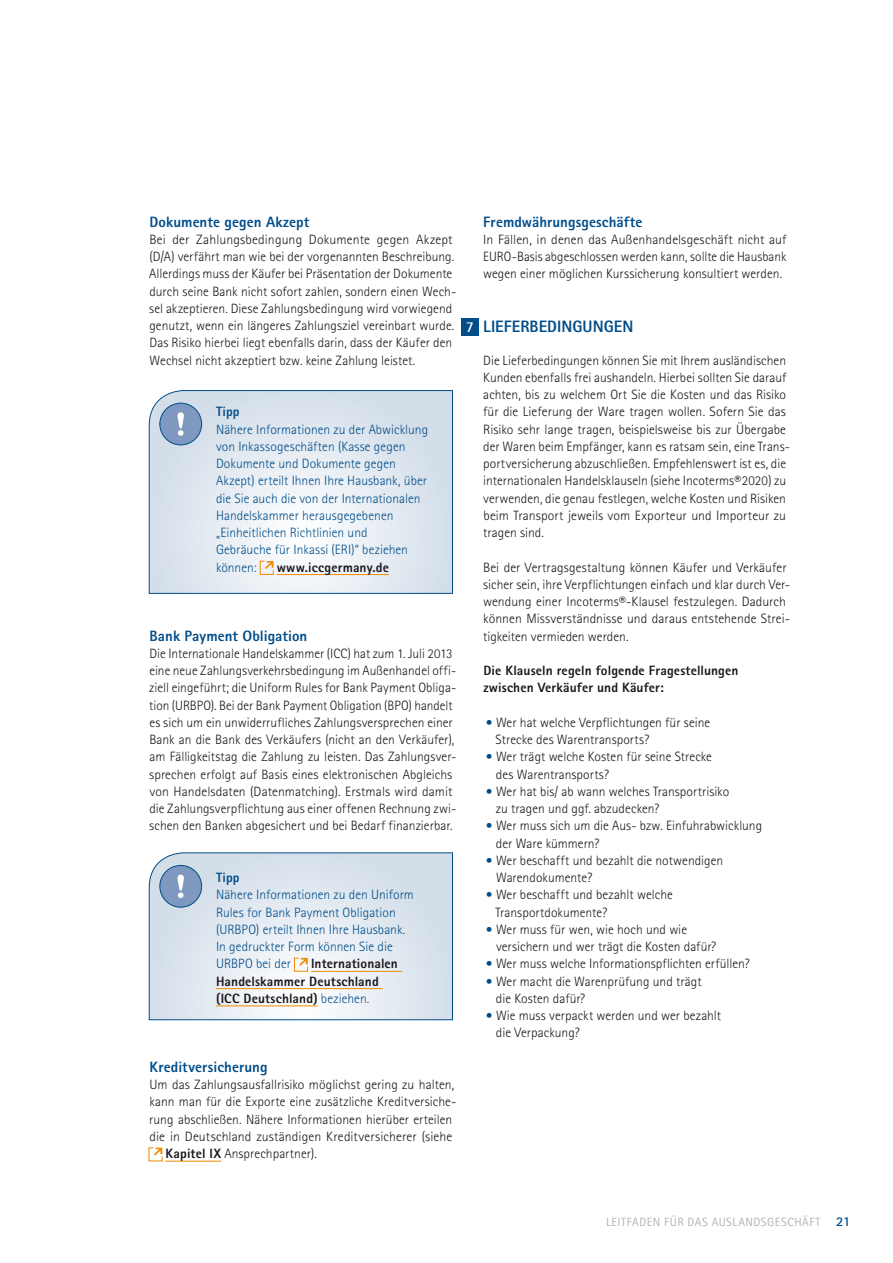
<style>
.page{position:relative;width:893px;height:1263px;background:#fff}
.page>*{position:absolute;margin:0;border:0;box-sizing:border-box;transform-origin:0 0}
.IHK_Überschrift_02{font:800 16.5px "Rotis Sans Serif Std";color:#004d8a}
.IHK_Überschrift_02_1{font:800 15px "Rotis Sans Serif Std";letter-spacing:.005em;color:#004d8a}
.t1{font:700 15px "Agfa Rotis Sans Serif";color:#fff}
.IHK_fliess{font:300 13.5px/17.2px "Rotis Sans Serif Std";color:#1a171c}
.t2{font:300 13.5px/17.2px "Rotis Sans Serif Std";color:#004d8a}
.IHK_fliess-2{font:800 13.5px/17.2px "Rotis Sans Serif Std";letter-spacing:.01em;color:#1a171c}
.t3{font:12px "Agfa Rotis Sans Serif";letter-spacing:.045em;color:#b1b3b4}
.s1{font-weight:800}
.s2{font-weight:300;color:#004d8a}
.s3{font-weight:800;color:#004d8a}
.s4{font-weight:700;font-size:13.5px;color:#004d8a}
</style>
<div class="page">
<div style="left:461px;top:319px;width:17px;height:17px;background:#004d8a"></div>
<hr style="left:166px;top:1161px;width:55px;height:1px;background:#f08a00">
<svg style="left:148px;top:390px;width:305px;height:204px"></svg>
<div style="left:160px;top:403px;width:42px;height:42px;background:#7e98bf;border-radius:50%"></div>
<div style="left:159px;top:403px;width:43px;height:42px;border:1px solid #004d8a;border-radius:50%"></div>
<svg style="left:178px;top:412px;width:6px;height:24px"></svg>
<hr style="left:277px;top:574px;width:112px;height:1px;background:#f08a00">
<svg style="left:260px;top:561px;width:14px;height:14px"></svg>
<svg style="left:148px;top:852px;width:305px;height:168px"></svg>
<div style="left:160px;top:865px;width:42px;height:42px;background:#7e98bf;border-radius:50%"></div>
<div style="left:159px;top:865px;width:43px;height:42px;border:1px solid #004d8a;border-radius:50%"></div>
<svg style="left:178px;top:874px;width:6px;height:24px"></svg>
<hr style="left:311px;top:971px;width:91px;height:1px;background:#f08a00">
<hr style="left:216px;top:988px;width:167px;height:1px;background:#f08a00">
<hr style="left:216px;top:1005px;width:102px;height:1px;background:#f08a00">
<svg style="left:294px;top:958px;width:14px;height:13px"></svg>
<svg style="left:149px;top:1147px;width:14px;height:14px"></svg>
<p class="IHK_Überschrift_02_1" style="left:149px;top:212px;width:161px">Dokumente gegen Akzept</p>
<p class="IHK_fliess" style="left:149px;top:231px;width:309px">Bei der Zahlungsbedingung Dokumente gegen Akzept (D/A) verfährt man wie bei der vorgenannten Beschreibung.<br>Allerdings muss der Käufer bei Präsentation der Dokumente durch seine Bank nicht sofort zahlen, sondern einen Wech&shy;sel akzeptieren. Diese Zahlungsbedingung wird vorwiegend genutzt, wenn ein längeres Zahlungsziel vereinbart wurde.<br>Das Risiko hierbei liegt ebenfalls darin, dass der Käufer den Wechsel nicht akzeptiert bzw. keine Zahlung leistet.</p>
<p class="t2" style="left:216px;top:403px;width:214px"><span class="s1">Tipp<br></span>Nähere Informationen zu der Abwicklung von Inkassogeschäften (Kasse gegen<br>Dokumente und Dokumente gegen<br>Akzept) erteilt Ihnen Ihre Hausbank, über die Sie auch die von der Internationalen<br>Handelskammer herausgegebenen „Einheitlichen Richtlinien und<br>Gebräuche für Inkassi (ERI)“ beziehen können:</p>
<p class="IHK_fliess-2" style="left:277px;top:558px;width:114px">www.iccgermany.de</p>
<p class="IHK_Überschrift_02_1" style="left:150px;top:626px;width:159px">Bank Payment Obligation</p>
<p class="IHK_fliess" style="left:149px;top:645px;width:309px">Die Internationale Handelskammer (ICC) hat zum 1. Juli 2013 eine neue Zahlungsverkehrsbedingung im Außenhandel offi&shy;ziell eingeführt; die Uniform Rules for Bank Payment Obliga&shy;tion (URBPO). Bei der Bank Payment Obligation (BPO) handelt es sich um ein unwiderrufliches Zahlungsversprechen einer Bank an die Bank des Verkäufers (nicht an den Verkäufer), am Fälligkeitstag die Zahlung zu leisten. Das Zahlungsver&shy;sprechen erfolgt auf Basis eines elektronischen Abgleichs von Handelsdaten (Datenmatching). Erstmals wird damit die Zahlungsverpflichtung aus einer offenen Rechnung zwi&shy;schen den Banken abgesichert und bei Bedarf finanzierbar.</p>
<p class="t2" style="left:216px;top:869px;width:199px"><span class="s1">Tipp<br></span>Nähere Informationen zu den Uniform<br>Rules for Bank Payment Obligation (URBPO) erteilt Ihnen Ihre Hausbank.<br>In gedruckter Form können Sie die<br>URBPO bei der</p>
<p class="IHK_fliess-2" style="left:216px;top:955px;width:183px;text-indent:95px">Internationalen<br>Handelskammer Deutschland (ICC Deutschland) <span class="s2">beziehen.</span></p>
<p class="IHK_Überschrift_02_1" style="left:150px;top:1057px;width:119px">Kreditversicherung</p>
<p class="IHK_fliess" style="left:149px;top:1076px;width:306px">Um das Zahlungsausfallrisiko möglichst gering zu halten,</p>
<p class="IHK_fliess" style="left:149px;top:1093px;width:308px">kann man für die Exporte eine zusätzliche Kreditversiche-</p>
<p class="IHK_fliess" style="left:149px;top:1110px;width:305px">rung abschließen. Nähere Informationen hierüber erteilen</p>
<p class="IHK_fliess" style="left:149px;top:1128px;width:304px">die in Deutschland zuständigen Kreditversicherer (siehe</p>
<p class="IHK_fliess" style="left:166px;top:1145px;width:153px"><span class="s1">Kapitel IX</span> Ansprechpartner).</p>
<p class="t1" style="left:466px;top:318px;width:10px">7</p>
<p class="IHK_Überschrift_02_1" style="left:483px;top:212px;width:161px">Fremdwährungsgeschäfte</p>
<p class="IHK_fliess" style="left:483px;top:231px;width:305px;text-align:justify">In Fällen, in denen das Außenhandelsgeschäft nicht auf EURO-Basis abgeschlossen werden kann, sollte die Hausbank wegen einer möglichen Kurssicherung konsultiert werden.</p>
<p class="IHK_Überschrift_02" style="left:483px;top:316px;width:152px">LIEFERBEDINGUNGEN</p>
<p class="IHK_fliess" style="left:483px;top:351px;width:309px">Die Lieferbedingungen können Sie mit Ihrem ausländischen Kunden ebenfalls frei aushandeln. Hierbei sollten Sie darauf achten, bis zu welchem Ort Sie die Kosten und das Risiko für die Lieferung der Ware tragen wollen. Sofern Sie das Risiko sehr lange tragen, beispielsweise bis zur Übergabe der Waren beim Empfänger, kann es ratsam sein, eine Trans&shy;portversicherung abzuschließen. Empfehlenswert ist es, die internationalen Handelsklauseln (siehe Incoterms®2020) zu verwenden, die genau festlegen, welche Kosten und Risiken beim Transport jeweils vom Exporteur und Importeur zu tragen sind.</p>
<p class="IHK_fliess" style="left:483px;top:558px;width:309px">Bei der Vertragsgestaltung können Käufer und Verkäufer sicher sein, ihre Verpflichtungen einfach und klar durch Ver&shy;wendung einer Incoterms®-Klausel festzulegen. Dadurch können Missverständnisse und daraus entstehende Strei&shy;tigkeiten vermieden werden.</p>
<p class="IHK_fliess-2" style="left:483px;top:662px;width:257px">Die Klauseln regeln folgende Fragestellungen</p>
<p class="IHK_fliess-2" style="left:483px;top:679px;width:182px">zwischen Verkäufer und Käufer:</p>
<p class="IHK_fliess" style="left:496px;top:714px;width:216px;text-indent:-10px"><span class="s3">•</span> Wer hat welche Verpflichtungen für seine<br>Strecke des Warentransports?</p>
<p class="IHK_fliess" style="left:496px;top:748px;width:218px;text-indent:-11px"><span class="s3">•</span> Wer trägt welche Kosten für seine Strecke des Warentransports?</p>
<p class="IHK_fliess" style="left:496px;top:783px;width:235px;text-indent:-10px"><span class="s3">•</span> Wer hat bis/ ab wann welches Transportrisiko zu tragen und ggf. abzudecken?</p>
<p class="IHK_fliess" style="left:496px;top:817px;width:268px;text-indent:-11px"><span class="s3">•</span> Wer muss sich um die Aus- bzw. Einfuhrabwicklung der Ware kümmern?</p>
<p class="IHK_fliess" style="left:496px;top:852px;width:229px;text-indent:-11px"><span class="s3">•</span> Wer beschafft und bezahlt die notwendigen<br>Warendokumente?</p>
<p class="IHK_fliess" style="left:495px;top:886px;width:179px;text-indent:-10px"><span class="s3">•</span> Wer beschafft und bezahlt welche<br>Transportdokumente?</p>
<p class="IHK_fliess" style="left:496px;top:921px;width:221px;text-indent:-11px"><span class="s3">•</span> Wer muss für wen, wie hoch und wie versichern und wer trägt die Kosten dafür?</p>
<p class="IHK_fliess" style="left:485px;top:955px;width:266px"><span class="s3">•</span> Wer muss welche Informationspflichten erfüllen?</p>
<p class="IHK_fliess" style="left:496px;top:972px;width:207px;text-indent:-11px"><span class="s3">•</span> Wer macht die Warenprüfung und trägt die Kosten dafür?</p>
<p class="IHK_fliess" style="left:496px;top:1007px;width:227px;text-indent:-11px"><span class="s3">•</span> Wie muss verpackt werden und wer bezahlt die Verpackung?</p>
<p class="t3" style="left:606px;top:1215px;width:246px">LEITFADEN FÜR DAS AUSLANDSGESCHÄFT <span class="s4">21</span></p>
</div>
